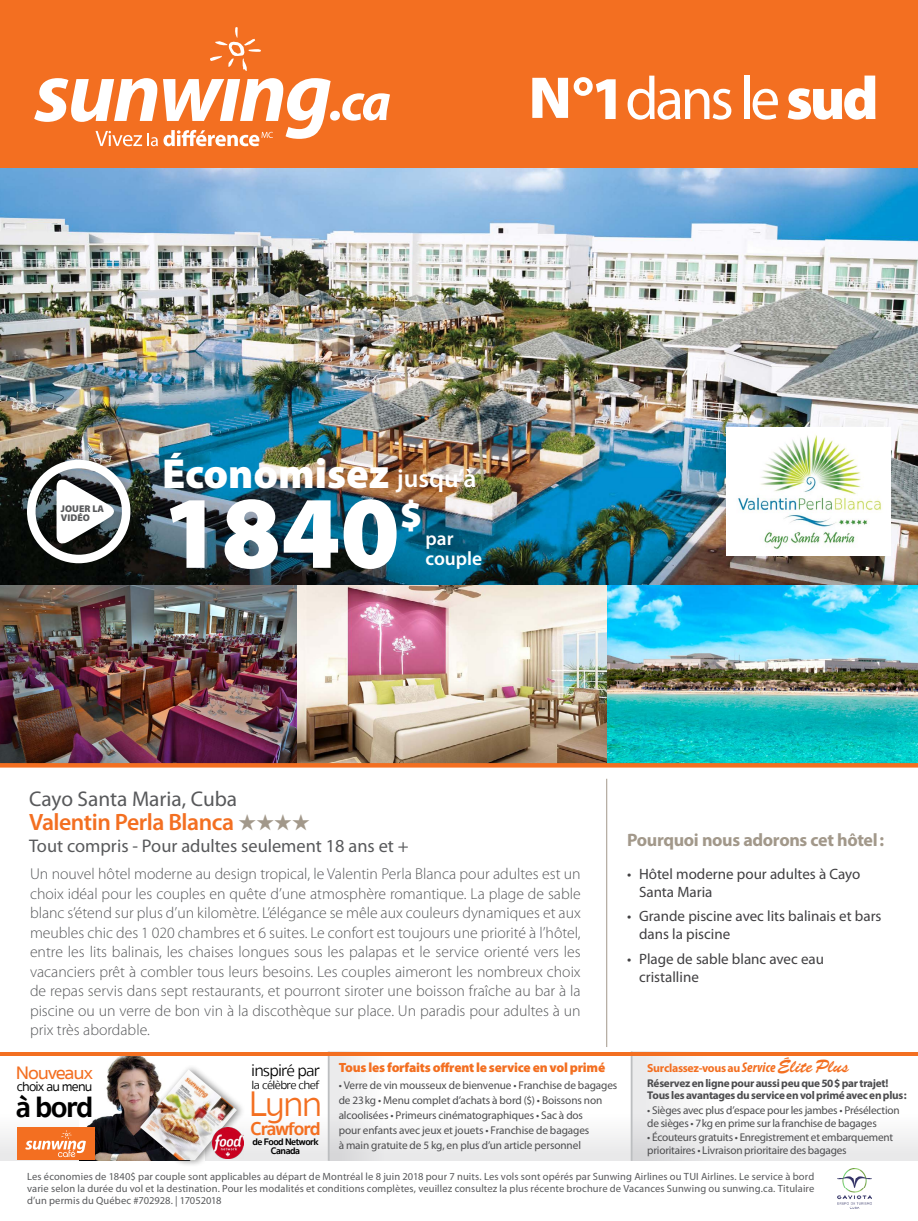
<style>
.page{position:relative;width:918px;height:1221px;background:#fff}
.page>*{position:absolute;margin:0;border:0;box-sizing:border-box;transform-origin:0 0}
.t1{font:900 103.8px "Myriad Pro";color:#fff}
.t2{font:900 42.15px "Myriad Pro";color:#fff}
.t3{font:900 39px "Myriad Pro";color:#fff}
.t4{font:300 36.6px "Sukhumvit Set";color:#f36f21}
.t5{font:700 30.3px "Sukhumvit Set";color:#000}
.t6{font:600 25.8px "Myriad Pro";color:#fff}
.t7{font:600 23.7px "Myriad Pro";letter-spacing:-.02em;color:#f36f21}
.t8{font:21.3px "Myriad Pro";color:#58595b}
.t9{font:600 19.35px/19.4px "Myriad Pro";color:#fff}
.t10{font:700 19.2px "Sukhumvit Set";letter-spacing:-.05em;color:#f36f21}
.t11{font:500 18.6px "Sukhumvit Set";letter-spacing:-.06em;color:#f36f21;scale:1.08 1}
.t12{font:18.3px "Myriad Pro";color:#58595b}
.t13{font:700 18px "Myriad Pro";letter-spacing:-.02em;color:#a2988a}
.t14{font:300 16.95px "Sukhumvit Set";letter-spacing:-.05em;color:#000}
.t15{font:300 15.75px/19.5px "Myriad Pro";color:#58595b;text-align:justify}
.t16{font:15px/18px "Myriad Pro";color:#414042}
.t17{font:13.65px "Sukhumvit Set Text";letter-spacing:-.06em;color:#000}
.t18{font:900 13.35px "Myriad Pro";letter-spacing:-.015em;color:#f36f21}
.t19{font:300 12.3px "Sukhumvit Set";letter-spacing:-.05em;color:#000}
.t20{font:700 11.85px "Myriad Pro";letter-spacing:-.025em;color:#f36f21}
.t21{font:11.25px/15px "Myriad Pro";letter-spacing:-.015em;color:#4d4d4f}
.t22{font:700 11.25px/12px "Myriad Pro";letter-spacing:-.025em;color:#4d4d4f}
.t23{font:10.5px/12px "Myriad Pro";letter-spacing:.01em;color:#58595b;text-align:justify}
.t24{font:700 9.75px/9.8px "Sukhumvit Set";letter-spacing:-.05em;color:#000;text-align:center}
.t25{font:900 9.75px/9.1px "Myriad Pro";color:#58595b}
.s1{color:#a2988a}
.s2{font-style:italic;font-stretch:condensed;font-size:14.1px}
.s3{font-family:"Brush Script Std";font-weight:400;font-size:17.85px}
</style>
<div class="page">
<img style="left:0;top:168px;width:918px;height:417px">
<img style="left:607px;top:585px;width:311px;height:178px">
<img style="left:297px;top:585px;width:310px;height:178px">
<img style="left:0;top:585px;width:297px;height:178px">
<hr style="left:606px;top:778px;width:1px;height:269px;background:#a2988a">
<img style="left:727px;top:428px;width:164px;height:128px">
<img style="left:837px;top:1168px;width:35px;height:40px">
<hr style="left:0;top:763px;width:918px;height:4px;background:#f36f21">
<div style="left:0;top:1114px;width:918px;height:46px;background:#f3f3f3"></div>
<img style="left:80px;top:1055px;width:124px;height:105px">
<svg style="left:330px;top:1051px;width:54px;height:109px;fill:#eeeeef"></svg>
<svg style="left:633px;top:1051px;width:76px;height:109px;fill:#eeeeef"></svg>
<hr style="left:328px;top:1051px;width:2px;height:109px;background:#bcbec0">
<hr style="left:631px;top:1051px;width:2px;height:109px;background:#bcbec0">
<div style="left:137px;top:1063px;width:109px;height:104px;background:#000;opacity:.47"></div>
<img style="left:140px;top:1069px;width:97px;height:91px">
<img style="left:212px;top:1127px;width:31px;height:31px">
<div style="left:17px;top:1127px;width:77px;height:33px;background:#f36f21"></div>
<hr style="left:0;top:1052px;width:918px;height:3px;background:#f36f21">
<svg style="left:25px;top:1130px;width:61px;height:27px"></svg>
<div style="left:0;top:0;width:918px;height:168px;background:#f36f21"></div>
<svg style="left:210px;top:27px;width:51px;height:44px"></svg>
<div style="left:330px;top:111px;width:10px;height:10px;background:#fff;border-radius:50%"></div>
<svg style="left:342px;top:93px;width:48px;height:28px"></svg>
<svg style="left:34px;top:78px;width:297px;height:68px"></svg>
<svg style="left:574px;top:77px;width:42px;height:42px"></svg>
<svg style="left:628px;top:76px;width:103px;height:44px"></svg>
<div style="left:744px;top:76px;width:5px;height:43px;background:#fff"></div>
<svg style="left:753px;top:89px;width:25px;height:31px"></svg>
<svg style="left:788px;top:76px;width:87px;height:44px"></svg>
<svg style="left:532px;top:78px;width:36px;height:40px"></svg>
<div style="left:15px;top:448px;width:127px;height:127px;background:#000;opacity:.35"></div>
<svg style="left:27px;top:460px;width:103px;height:103px"></svg>
<div style="left:61px;top:505px;width:43px;height:7px;background:#fff"></div>
<div style="left:61px;top:513px;width:29px;height:8px;background:#fff"></div>
<p class="t25" style="left:61px;top:504px;width:45px">JOUER LA<br>VIDÉO</p>
<h2 class="t2" style="left:162px;top:450px;width:229px">Économisez</h2>
<h3 class="t6" style="left:397px;top:464px;width:81px">jusqu’à</h3>
<h1 class="t1" style="left:162px;top:474px;width:239px">1840</h1>
<h3 class="t3" style="left:400px;top:493px;width:24px">$</h3>
<p class="t9" style="left:426px;top:529px;width:58px">par couple</p>
<h3 class="t8" style="left:29px;top:787px;width:210px">Cayo Santa Maria, Cuba</h3>
<h3 class="t7" style="left:29px;top:809px;width:283px">Valentin Perla Blanca <span class="s1">★★★★</span></h3>
<p class="t12" style="left:29px;top:835px;width:381px">Tout compris - Pour adultes seulement 18 ans et +</p>
<p class="t13" style="left:627px;top:829px;width:258px">Pourquoi nous adorons cet hôtel:</p>
<p class="t15" style="left:30px;top:864px;width:552px">Un nouvel hôtel moderne au design tropical, le Valentin Perla Blanca pour adultes est un choix idéal pour les couples en quête d’une atmosphère romantique. La plage de sable blanc s’étend sur plus d’un kilomètre. L’élégance se mêle aux couleurs dynamiques et aux meubles chic des 1 020 chambres et 6 suites. Le confort est toujours une priorité à l’hôtel, entre les lits balinais, les chaises longues sous les palapas et le service orienté vers les vacanciers prêt à combler tous leurs besoins. Les couples aimeront les nombreux choix de repas servis dans sept restaurants, et pourront siroter une boisson fraîche au bar à la piscine ou un verre de bon vin à la discothèque sur place. Un paradis pour adultes à un prix très abordable.</p>
<p class="t16" style="left:639px;top:864px;width:223px;text-indent:-12px">• Hôtel moderne pour adultes à Cayo<br>Santa Maria</p>
<p class="t16" style="left:639px;top:907px;width:244px;text-indent:-12px">• Grande piscine avec lits balinais et bars dans la piscine</p>
<p class="t16" style="left:639px;top:950px;width:186px;text-indent:-12px">• Plage de sable blanc avec eau cristalline</p>
<p class="t11" style="left:16px;top:1060px;width:73px">Nouveaux</p>
<p class="t17" style="left:17px;top:1077px;width:77px">choix au menu</p>
<h3 class="t5" style="left:16px;top:1083px;width:79px">à bord</h3>
<p class="t14" style="left:251px;top:1058px;width:70px">inspiré par</p>
<p class="t19" style="left:252px;top:1075px;width:69px">la célèbre chef</p>
<h3 class="t4" style="left:249px;top:1078px;width:75px">Lynn</h3>
<p class="t10" style="left:250px;top:1113px;width:72px">Crawford</p>
<p class="t24" style="left:253px;top:1136px;width:68px">de Food Network<br>Canada</p>
<p class="t18" style="left:339px;top:1060px;width:268px">Tous les forfaits offrent le service en vol primé</p>
<p class="t21" style="left:339px;top:1077px;width:280px">• Verre de vin mousseux de bienvenue • Franchise de bagages de 23kg • Menu complet d’achats à bord ($) • Boissons non alcoolisées • Primeurs cinématographiques • Sac à dos<br>pour enfants avec jeux et jouets • Franchise de bagages<br>à main gratuite de 5 kg, en plus d’un article personnel</p>
<p class="t20" style="left:647px;top:1061px;width:203px">Surclassez-vous au <span class="s2">Service</span> <span class="s3">Élite Plus</span></p>
<p class="t22" style="left:647px;top:1077px;width:261px">Réservez en ligne pour aussi peu que 50$ par trajet!<br>Tous les avantages du service en vol primé avec en plus:</p>
<p class="t21" style="left:647px;top:1103px;width:254px;line-height:13.5px">• Sièges avec plus d’espace pour les jambes • Présélection de sièges • 7kg en prime sur la franchise de bagages</p>
<p class="t21" style="left:647px;top:1130px;width:247px;line-height:13.5px">• Écouteurs gratuits • Enregistrement et embarquement prioritaires • Livraison prioritaire des bagages</p>
<p class="t23" style="left:27px;top:1170px;width:789px">Les économies de 1840$ par couple sont applicables au départ de Montréal le 8 juin 2018 pour 7 nuits. Les vols sont opérés par Sunwing Airlines ou TUI Airlines. Le service à bord varie selon la durée du vol et la destination. Pour les modalités et conditions complètes, veuillez consultez la plus récente brochure de Vacances Sunwing ou sunwing.ca. Titulaire d’un permis du Québec #702928. | 17052018</p>
</div>
